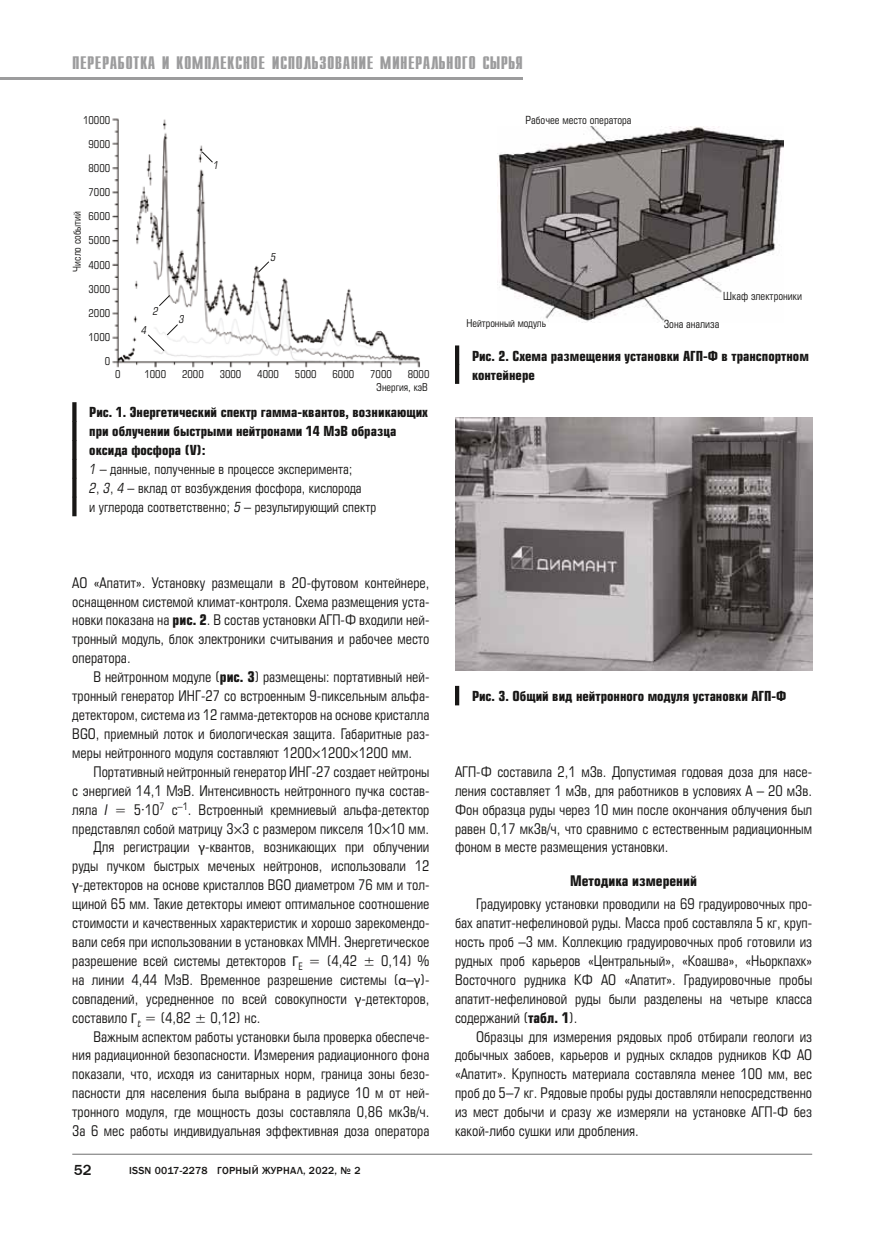
<style>
.page{position:relative;width:893px;height:1234px;background:#fff}
.page>*{position:absolute;margin:0;border:0;box-sizing:border-box;transform-origin:0 0}
.t1{font:700 15px "Compact";letter-spacing:.025em;color:#9c9c9d}
.t2{font:500 15px "Franklin Gothic";color:#181716}
.t3{font:14.25px/18.9px "Europe Cond";color:#181716;text-align:justify}
.t4{font:700 14.25px "Europe Cond";color:#181716}
.t5{font:13.5px/18.9px "Europe Cond";color:#181716}
.t6{font:700 13.5px/18.9px "Europe Cond";color:#181716}
.t7{font:10.8px "Europe Cond";color:#181716}
.t8{font:10.5px/12.8px "Europe Cond";color:#181716;text-align:right}
.t9{font:500 10.5px "Franklin Gothic";letter-spacing:.025em;color:#181716}
.t10{font:italic 10.5px "Europe Cond";color:#181716}
.s1{font-weight:700}
.s2{font-style:italic}
.s3{font-family:"Myriad Pro"}
</style>
<div class="page">
<hr style="left:72px;top:1153px;width:740px;height:1px;background:#6e6e6e">
<hr style="left:0;top:77px;width:523px;height:3px;background:#9c9c9d">
<svg style="left:72px;top:402px;width:5px;height:114px"></svg>
<svg style="left:455px;top:345px;width:5px;height:39px"></svg>
<img style="left:112px;top:118px;width:308px;height:249px">
<svg style="left:202px;top:151px;width:11px;height:12px"></svg>
<svg style="left:159px;top:295px;width:11px;height:11px"></svg>
<svg style="left:258px;top:261px;width:11px;height:11px"></svg>
<svg style="left:148px;top:324px;width:30px;height:27px"></svg>
<img style="left:497px;top:127px;width:286px;height:195px">
<img style="left:455px;top:417px;width:357px;height:253px">
<svg style="left:455px;top:685px;width:5px;height:20px"></svg>
<p class="t1" style="left:72px;top:54px;width:452px">ПЕРЕРАБОТКА И КОМПЛЕКСНОЕ ИСПОЛЬЗОВАНИЕ МИНЕРАЛЬНОГО СЫРЬЯ</p>
<p class="t8" style="left:83px;top:113px;width:29px">10000</p>
<p class="t8" style="left:88px;top:137px;width:23px">9000</p>
<p class="t8" style="left:88px;top:162px;width:23px">8000</p>
<p class="t8" style="left:88px;top:186px;width:23px">7000</p>
<p class="t8" style="left:88px;top:210px;width:23px">6000</p>
<p class="t8" style="left:88px;top:234px;width:23px">5000</p>
<p class="t8" style="left:88px;top:258px;width:23px">4000</p>
<p class="t8" style="left:88px;top:282px;width:23px">3000</p>
<p class="t8" style="left:88px;top:306px;width:23px">2000</p>
<p class="t8" style="left:88px;top:331px;width:23px">1000</p>
<p class="t8" style="left:105px;top:355px;width:7px">0</p>
<p class="t8" style="left:70px;top:271px;width:62px;rotate:-90deg">Число событий</p>
<p class="t8" style="left:115px;top:367px;width:7px">0</p>
<p class="t10" style="left:213px;top:159px;width:7px">1</p>
<p class="t10" style="left:153px;top:304px;width:7px">2</p>
<p class="t10" style="left:141px;top:323px;width:7px">4</p>
<p class="t10" style="left:179px;top:313px;width:7px">3</p>
<p class="t10" style="left:271px;top:250px;width:7px">5</p>
<p class="t8" style="left:144px;top:367px;width:23px">1000</p>
<p class="t8" style="left:182px;top:367px;width:23px">2000</p>
<p class="t8" style="left:220px;top:367px;width:23px">3000</p>
<p class="t8" style="left:257px;top:367px;width:23px">4000</p>
<p class="t8" style="left:295px;top:367px;width:23px">5000</p>
<p class="t8" style="left:333px;top:367px;width:23px">6000</p>
<p class="t8" style="left:370px;top:367px;width:23px">7000</p>
<p class="t8" style="left:377px;top:367px;width:54px">8000<br>Энергия, кэВ</p>
<p class="t5" style="left:89px;top:403px;width:340px"><span class="s1">Рис. 1. Энергетический спектр гамма-квантов, возникающих при облучении быстрыми нейтронами 14 МэВ образца оксида фосфора (V):<br></span><span class="s2">1</span> – данные, полученные в процессе эксперимента;<br><span class="s2">2</span>, <span class="s2">3</span>, <span class="s2">4</span> – вклад от возбуждения фосфора, кислорода<br>и углерода соответственно; <span class="s2">5</span> – результирующий спектр</p>
<p class="t3" style="left:72px;top:572px;width:359px">АО «Апатит». Установку размещали в 20-футовом контейнере, оснащенном системой климат-контроля. Схема размещения уста&shy;новки показана на <span class="s1">рис. 2</span>. В состав установки АГП-Ф входили ней&shy;тронный модуль, блок электроники считывания и рабочее место оператора.</p>
<p class="t3" style="left:72px;top:667px;width:359px;text-indent:21px">В нейтронном модуле (<span class="s1">рис. 3</span>) размещены: портативный ней&shy;тронный генератор ИНГ-27 со встроенным 9-пиксельным альфа&shy;детектором, система из 12 гамма-детекторов на основе кристалла BGO, приемный лоток и биологическая защита. Габаритные раз&shy;меры нейтронного модуля составляют 1200<span class="s3">×</span>1200<span class="s3">×</span>1200 мм.</p>
<p class="t3" style="left:94px;top:761px;width:337px">Портативный нейтронный генератор ИНГ-27 создает нейтроны</p>
<p class="t3" style="left:72px;top:780px;width:359px">с энергией 14,1 МэВ. Интенсивность нейтронного пучка состав-</p>
<p class="t3" style="left:72px;top:799px;width:359px">ляла <span class="s2">I</span> = 5∙10<sup>7</sup> с<sup>–1</sup>. Встроенный кремниевый альфа-детектор</p>
<p class="t3" style="left:72px;top:818px;width:358px">представлял собой матрицу 3<span class="s3">×</span>3 с размером пикселя 10<span class="s3">×</span>10 мм.</p>
<p class="t3" style="left:94px;top:837px;width:337px">Для регистрации <span class="s3">γ</span>-квантов, возникающих при облучении</p>
<p class="t3" style="left:72px;top:856px;width:359px">руды пучком быстрых меченых нейтронов, использовали 12</p>
<p class="t3" style="left:72px;top:875px;width:359px"><span class="s3">γ</span>-детекторов на основе кристаллов BGO диаметром 76 мм и тол-</p>
<p class="t3" style="left:72px;top:894px;width:359px">щиной 65 мм. Такие детекторы имеют оптимальное соотношение</p>
<p class="t3" style="left:72px;top:913px;width:359px">стоимости и качественных характеристик и хорошо зарекомендо-</p>
<p class="t3" style="left:72px;top:931px;width:359px">вали себя при использовании в установках ММН. Энергетическое</p>
<p class="t3" style="left:72px;top:950px;width:359px">разрешение всей системы детекторов <span class="s3">Γ</span><sub>E</sub> = (4,42 ± 0,14) %</p>
<p class="t3" style="left:72px;top:969px;width:359px">на линии 4,44 МэВ. Временное разрешение системы (<span class="s3">α</span>–<span class="s3">γ</span>)-</p>
<p class="t3" style="left:72px;top:988px;width:359px">совпадений, усредненное по всей совокупности <span class="s3">γ</span>-детекторов,</p>
<p class="t3" style="left:72px;top:1007px;width:190px">составило <span class="s3">Γ</span><sub>t</sub> = (4,82 ± 0,12) нс.</p>
<p class="t3" style="left:94px;top:1026px;width:337px">Важным аспектом работы установки была проверка обеспече-</p>
<p class="t3" style="left:72px;top:1045px;width:359px">ния радиационной безопасности. Измерения радиационного фона</p>
<p class="t3" style="left:72px;top:1064px;width:359px">показали, что, исходя из санитарных норм, граница зоны безо-</p>
<p class="t3" style="left:72px;top:1083px;width:359px">пасности для населения была выбрана в радиусе 10 м от ней-</p>
<p class="t3" style="left:72px;top:1102px;width:359px">тронного модуля, где мощность дозы составляла 0,86 мкЗв/ч.</p>
<p class="t3" style="left:72px;top:1120px;width:359px">За 6 мес работы индивидуальная эффективная доза оператора</p>
<p class="t2" style="left:74px;top:1160px;width:19px">52</p>
<p class="t9" style="left:129px;top:1163px;width:233px">ISSN 0017-2278 ГОРНЫЙ ЖУРНАЛ, 2022, № 2</p>
<p class="t7" style="left:526px;top:113px;width:107px">Рабочее место оператора</p>
<p class="t7" style="left:723px;top:289px;width:80px">Шкаф электроники</p>
<p class="t8" style="left:466px;top:317px;width:81px">Нейтронный модуль</p>
<p class="t7" style="left:664px;top:317px;width:57px">Зона анализа</p>
<p class="t6" style="left:472px;top:346px;width:338px">Рис. 2. Схема размещения установки АГП-Ф в транспортном контейнере</p>
<p class="t6" style="left:472px;top:686px;width:316px">Рис. 3. Общий вид нейтронного модуля установки АГП-Ф</p>
<p class="t3" style="left:455px;top:761px;width:359px">АГП-Ф составила 2,1 мЗв. Допустимая годовая доза для насе&shy;ления составляет 1 мЗв, для работников в условиях А – 20 мЗв.<br>Фон образца руды через 10 мин после окончания облучения был равен 0,17 мкЗв/ч, что сравнимо с естественным радиационным фоном в месте размещения установки.</p>
<p class="t4" style="left:570px;top:870px;width:128px">Методика измерений</p>
<p class="t3" style="left:455px;top:894px;width:359px;text-indent:21px">Градуировку установки проводили на 69 градуировочных про&shy;бах апатит-нефелиновой руды. Масса проб составляла 5 кг, круп&shy;ность проб –3 мм. Коллекцию градуировочных проб готовили из рудных проб карьеров «Центральный», «Коашва», «Ньоркпахк» Восточного рудника КФ АО «Апатит». Градуировочные пробы апатит-нефелиновой руды были разделены на четыре класса содержаний (<span class="s1">табл. 1</span>).</p>
<p class="t3" style="left:455px;top:1026px;width:359px;text-indent:21px">Образцы для измерения рядовых проб отбирали геологи из добычных забоев, карьеров и рудных складов рудников КФ АО «Апатит». Крупность материала составляла менее 100 мм, вес проб до 5–7 кг. Рядовые пробы руды доставляли непосредственно из мест добычи и сразу же измеряли на установке АГП-Ф без какой-либо сушки или дробления.</p>
</div>
